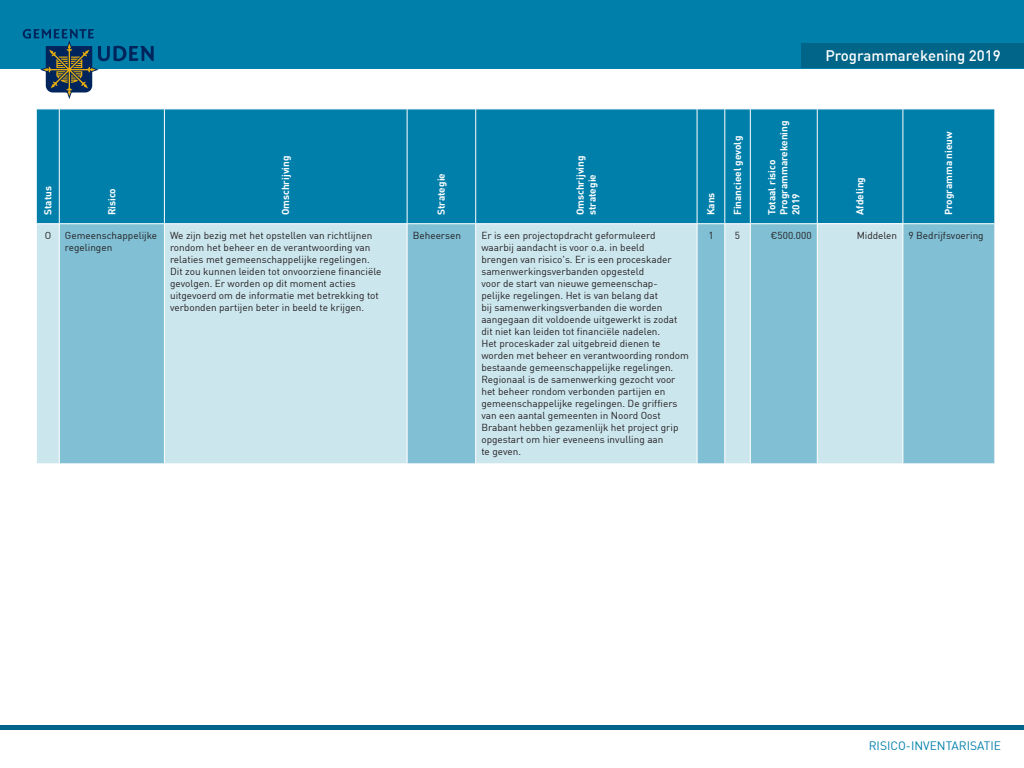
<style>
.page{position:relative;width:1024px;height:768px;background:#fff}
.page>*{position:absolute;margin:0;border:0;box-sizing:border-box;transform-origin:0 0}
.t1{font:500 15px "DIN";color:#fff}
.t2{font:12px "DIN";color:#007faa}
.Body{font:10px/12px "DIN";color:#231f20}
.Body-2{font:700 10px/12px "DIN";color:#fff}
</style>
<div class="page">
<hr style="left:0;top:726px;width:1024px;height:4px;background:#016589">
<div style="left:0;top:0;width:1024px;height:68px;background:#007faa"></div>
<div style="left:801px;top:43px;width:223px;height:25px;background:#016589"></div>
<svg style="left:23px;top:29px;width:131px;height:70px"></svg>
<div style="left:37px;top:110px;width:957px;height:113px;background:#007faa"></div>
<div style="left:37px;top:224px;width:22px;height:240px;background:#cce6ee"></div>
<svg style="left:60px;top:224px;width:934px;height:240px;background:#acd5e3"></svg>
<div style="left:817px;top:224px;width:86px;height:240px;background:#cce6ee"></div>
<hr style="left:164px;top:224px;width:1px;height:240px;background:#fff">
<hr style="left:407px;top:224px;width:1px;height:240px;background:#fff">
<hr style="left:475px;top:224px;width:1px;height:240px;background:#fff">
<hr style="left:697px;top:224px;width:1px;height:240px;background:#fff">
<hr style="left:725px;top:224px;width:1px;height:240px;background:#fff">
<hr style="left:750px;top:224px;width:1px;height:240px;background:#fff">
<hr style="left:59px;top:109px;width:1px;height:114px;background:#fff">
<hr style="left:164px;top:109px;width:1px;height:114px;background:#fff">
<hr style="left:407px;top:109px;width:1px;height:114px;background:#fff">
<hr style="left:475px;top:109px;width:1px;height:114px;background:#fff">
<hr style="left:697px;top:109px;width:1px;height:114px;background:#fff">
<hr style="left:725px;top:109px;width:1px;height:114px;background:#fff">
<hr style="left:750px;top:109px;width:1px;height:114px;background:#fff">
<hr style="left:817px;top:109px;width:1px;height:114px;background:#fff">
<hr style="left:903px;top:109px;width:1px;height:114px;background:#fff">
<svg style="left:37px;top:109px;width:22px;height:1px"></svg>
<svg style="left:37px;top:223px;width:22px;height:1px"></svg>
<svg style="left:697px;top:109px;width:53px;height:1px"></svg>
<svg style="left:697px;top:223px;width:53px;height:1px"></svg>
<hr style="left:817px;top:224px;width:1px;height:240px;background:#fff">
<hr style="left:903px;top:224px;width:1px;height:240px;background:#fff">
<p class="Body-2" style="left:42px;top:215px;width:30px;rotate:-90deg">Status</p>
<p class="Body-2" style="left:105px;top:215px;width:29px;rotate:-90deg">Risico</p>
<p class="Body-2" style="left:279px;top:215px;width:61px;rotate:-90deg">Omschrijving</p>
<p class="Body-2" style="left:435px;top:215px;width:43px;rotate:-90deg">Strategie</p>
<p class="Body-2" style="left:574px;top:215px;width:61px;rotate:-90deg">Omschrijving strategie</p>
<p class="Body-2" style="left:704px;top:215px;width:24px;rotate:-90deg">Kans</p>
<p class="Body-2" style="left:731px;top:215px;width:81px;rotate:-90deg">Financieel gevolg</p>
<p class="Body-2" style="left:765px;top:215px;width:96px;rotate:-90deg">Totaal risico<br>Programmarekening<br>2019</p>
<h1 class="t1" style="left:825px;top:46px;width:177px">Programmarekening 2019</h1>
<p class="Body-2" style="left:854px;top:215px;width:40px;rotate:-90deg">Afdeling</p>
<p class="Body-2" style="left:942px;top:215px;width:85px;rotate:-90deg">Programma nieuw</p>
<p class="Body" style="left:45px;top:230px;width:8px">O</p>
<p class="Body" style="left:65px;top:230px;width:94px">Gemeenschappelijke regelingen</p>
<p class="Body" style="left:170px;top:230px;width:213px">We zijn bezig met het opstellen van richtlijnen rondom het beheer en de verantwoording van relaties met gemeenschappelijke regelingen.<br>Dit zou kunnen leiden tot onvoorziene financiële gevolgen. Er worden op dit moment acties uitgevoerd om de informatie met betrekking tot verbonden partijen beter in beeld te krijgen.</p>
<p class="Body" style="left:413px;top:230px;width:50px">Beheersen</p>
<p class="Body" style="left:481px;top:230px;width:209px">Er is een projectopdracht geformuleerd waarbij aandacht is voor o.a. in beeld<br>brengen van risico's. Er is een proceskader samenwerkingsverbanden opgesteld<br>voor de start van nieuwe gemeenschap&shy;pelijke regelingen. Het is van belang dat<br>bij samenwerkingsverbanden die worden aangegaan dit voldoende uitgewerkt is zodat dit niet kan leiden tot financiële nadelen.<br>Het proceskader zal uitgebreid dienen te worden met beheer en verantwoording rondom bestaande gemeenschappelijke regelingen.<br>Regionaal is de samenwerking gezocht voor het beheer rondom verbonden partijen en gemeenschappelijke regelingen. De griffiers van een aantal gemeenten in Noord Oost Brabant hebben gezamenlijk het project grip opgestart om hier eveneens invulling aan<br>te geven.</p>
<p class="Body" style="left:708px;top:230px;width:7px">1</p>
<p class="Body" style="left:735px;top:230px;width:7px">5</p>
<p class="Body" style="left:771px;top:230px;width:42px">€500.000</p>
<p class="Body" style="left:857px;top:230px;width:42px">Middelen</p>
<p class="Body" style="left:909px;top:230px;width:77px">9 Bedrijfsvoering</p>
<p class="t2" style="left:869px;top:739px;width:134px">RISICO-INVENTARISATIE</p>
</div>
